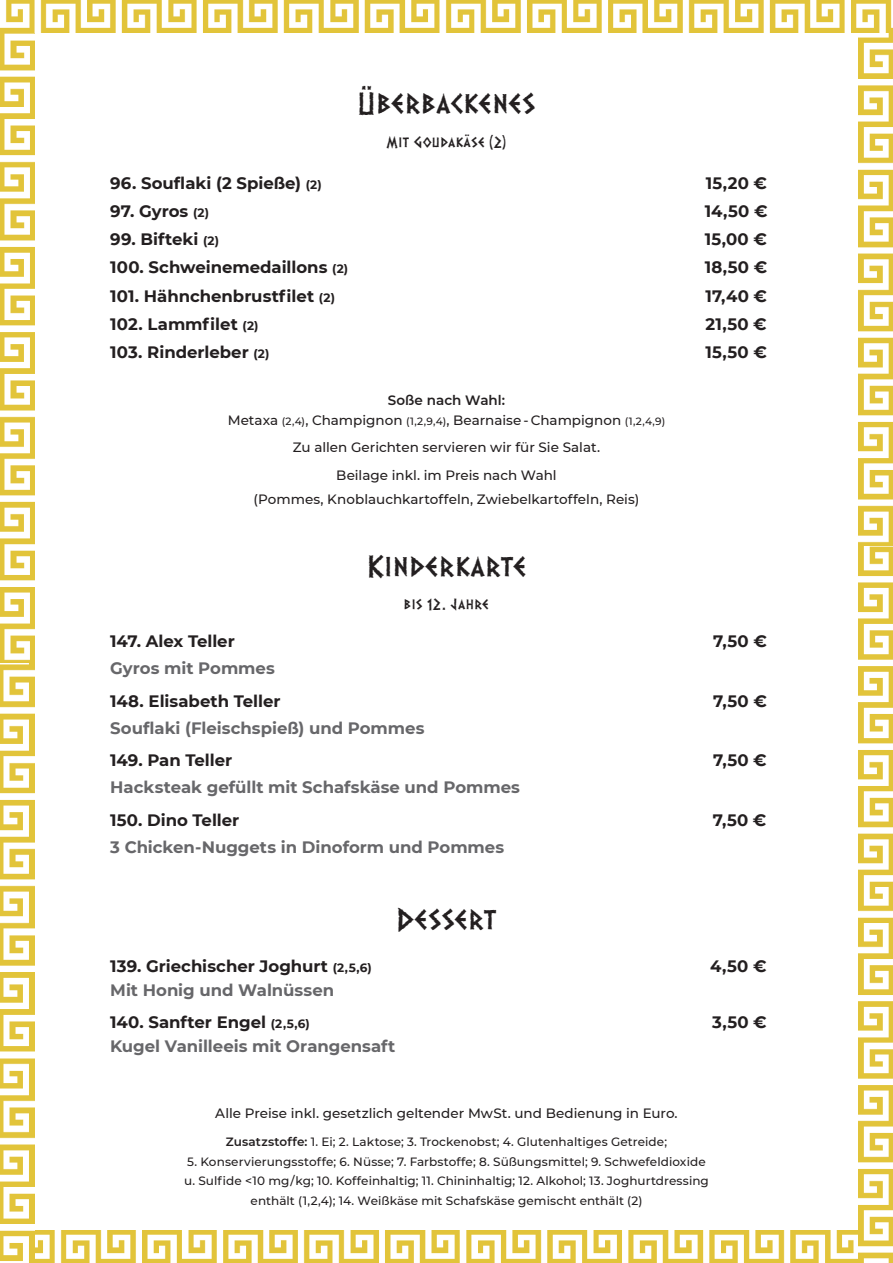
<style>
.page{position:relative;width:893px;height:1263px;background:#fff}
.page>*{position:absolute;margin:0;border:0;box-sizing:border-box;transform-origin:0 0}
.t1{font:27px "Dalek";letter-spacing:.015em;color:#231f20}
.t2{font:700 16.5px "Montserrat";color:#231f20}
.t3{font:700 16.5px/32.5px "Montserrat";color:#67676a}
.t4{font:500 13.5px/19.2px "Montserrat";color:#231f20;text-align:center}
.t5{font:13.5px "Dalek";letter-spacing:.04em;color:#231f20}
.t6{font:500 12px/19.5px "Montserrat";letter-spacing:.005em;color:#231f20;text-align:center}
.s1{font-size:12px}
.s2{font-weight:600}
.s3{font-size:10.5px}
.s4{color:#231f20}
.s5{font-size:12px;color:#231f20}
</style>
<div class="page">
<img style="left:858px;top:33px;width:34px;height:1197px">
<img style="left:34px;top:1230px;width:858px;height:32px">
<img style="left:0;top:662px;width:34px;height:600px">
<img style="left:0;top:33px;width:34px;height:629px">
<img style="left:0;top:0;width:892px;height:33px">
<h1 class="t1" style="left:357px;top:82px;width:180px">Überbackenes</h1>
<p class="t5" style="left:386px;top:131px;width:121px">Mit Goudakäse (2)</p>
<p class="t2" style="left:110px;top:171px;width:213px">96. Souflaki (2 Spieße) <span class="s1">(2)</span></p>
<p class="t2" style="left:705px;top:171px;width:63px">15,20 €</p>
<p class="t2" style="left:110px;top:199px;width:100px">97. Gyros <span class="s1">(2)</span></p>
<p class="t2" style="left:704px;top:199px;width:64px">14,50 €</p>
<p class="t2" style="left:110px;top:227px;width:110px">99. Bifteki <span class="s1">(2)</span></p>
<p class="t2" style="left:704px;top:227px;width:64px">15,00 €</p>
<p class="t2" style="left:110px;top:256px;width:239px">100. Schweinemedaillons <span class="s1">(2)</span></p>
<p class="t2" style="left:704px;top:256px;width:64px">18,50 €</p>
<p class="t2" style="left:110px;top:284px;width:226px">101. Hähnchenbrustfilet <span class="s1">(2)</span></p>
<p class="t2" style="left:705px;top:284px;width:63px">17,40 €</p>
<p class="t2" style="left:110px;top:312px;width:150px">102. Lammfilet <span class="s1">(2)</span></p>
<p class="t2" style="left:705px;top:312px;width:63px">21,50 €</p>
<p class="t2" style="left:110px;top:340px;width:161px">103. Rinderleber <span class="s1">(2)</span></p>
<p class="t2" style="left:705px;top:340px;width:63px">15,50 €</p>
<p class="t4" style="left:227px;top:390px;width:439px"><span class="s2">Soße nach Wahl:<br></span>Metaxa <span class="s3">(2,4)</span>, Champignon <span class="s3">(1,2,9,4)</span>, Bearnaise - Champignon <span class="s3">(1,2,4,9)</span></p>
<p class="t4" style="left:293px;top:433px;width:308px;line-height:27.8px">Zu allen Gerichten servieren wir für Sie Salat.<br>Beilage inkl. im Preis nach Wahl</p>
<p class="t4" style="left:253px;top:489px;width:387px">(Pommes, Knoblauchkartoffeln, Zwiebelkartoffeln, Reis)</p>
<h1 class="t1" style="left:366px;top:545px;width:161px">Kinderkarte</h1>
<p class="t5" style="left:404px;top:594px;width:86px">bis 12. Jahre</p>
<p class="t2" style="left:110px;top:629px;width:126px">147. Alex Teller</p>
<p class="t2" style="left:713px;top:629px;width:55px">7,50 €</p>
<p class="t3" style="left:110px;top:651px;width:166px">Gyros mit Pommes</p>
<p class="t2" style="left:110px;top:688px;width:172px">148. Elisabeth Teller</p>
<p class="t2" style="left:713px;top:688px;width:55px">7,50 €</p>
<p class="t3" style="left:110px;top:710px;width:315px">Souflaki (Fleischspieß) und Pommes</p>
<p class="t2" style="left:110px;top:748px;width:123px">149. Pan Teller</p>
<p class="t2" style="left:712px;top:748px;width:55px">7,50 €</p>
<p class="t3" style="left:110px;top:770px;width:411px">Hacksteak gefüllt mit Schafskäse und Pommes</p>
<p class="t2" style="left:110px;top:807px;width:130px">150. Dino Teller</p>
<p class="t2" style="left:712px;top:807px;width:55px">7,50 €</p>
<p class="t3" style="left:110px;top:829px;width:395px">3 Chicken-Nuggets in Dinoform und Pommes</p>
<h1 class="t1" style="left:396px;top:897px;width:102px">Dessert</h1>
<p class="t2" style="left:110px;top:953px;width:263px">139. Griechischer Joghurt <span class="s1">(2,5,6)</span></p>
<p class="t2" style="left:710px;top:953px;width:58px">4,50 €</p>
<p class="t3" style="left:110px;top:972px;width:225px">Mit Honig und Walnüssen<br><span class="s4">140. Sanfter Engel</span> <span class="s5">(2,5,6)</span></p>
<p class="t2" style="left:712px;top:1010px;width:56px">3,50 €</p>
<p class="t3" style="left:110px;top:1028px;width:286px">Kugel Vanilleeis mit Orangensaft</p>
<p class="t4" style="left:215px;top:1102px;width:464px">Alle Preise inkl. gesetzlich geltender MwSt. und Bedienung in Euro.</p>
<p class="t6" style="left:226px;top:1131px;width:442px"><span class="s2">Zusatzstoffe:</span> 1. Ei; 2. Laktose; 3. Trockenobst; 4. Glutenhaltiges Getreide;</p>
<p class="t6" style="left:184px;top:1150px;width:526px">5. Konservierungsstoffe; 6. Nüsse; 7. Farbstoffe; 8. Süßungsmittel; 9. Schwefeldioxide u. Sulfide &lt;10 mg/kg; 10. Koffeinhaltig; 11. Chininhaltig; 12. Alkohol; 13. Joghurtdressing enthält (1,2,4); 14. Weißkäse mit Schafskäse gemischt enthält (2)</p>
</div>
